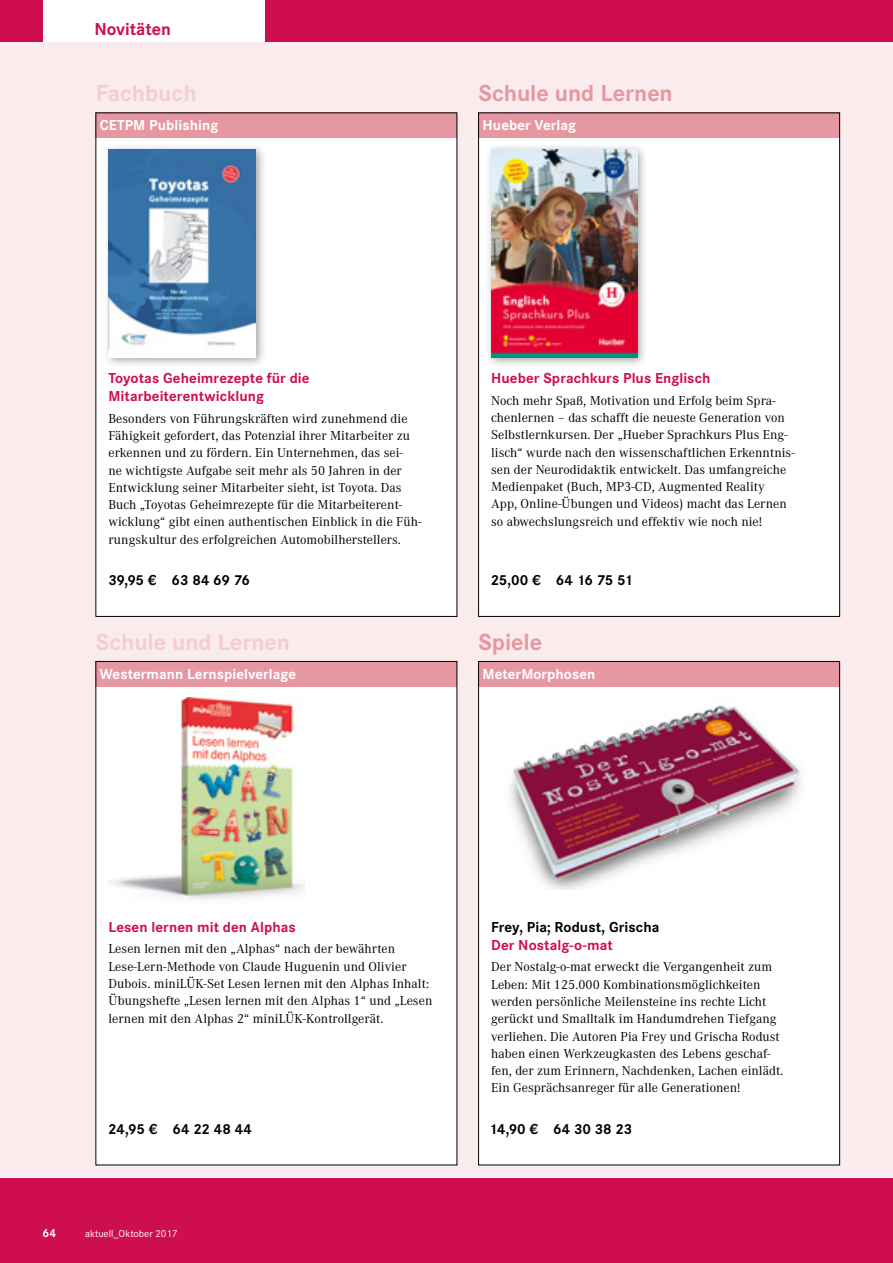
<style>
.page{position:relative;width:893px;height:1263px;background:#fff}
.page>*{position:absolute;margin:0;border:0;box-sizing:border-box;transform-origin:0 0}
.t1{font:700 24px "Corporate S";color:#f3ced1}
.t2{font:700 24px "Corporate S";color:#e698a2}
.t3{font:700 18px "Corporate S";color:#cf0d51}
.t4{font:700 15px/18px "Corporate S";letter-spacing:.005em;color:#cf0d51}
.t5{font:700 15px "Corporate S";letter-spacing:.005em;color:#fff}
.t6{font:700 15px "Corporate S";color:#000}
.t7{font:700 15px "Corporate S";letter-spacing:-.025em;color:#000}
.t8{font:700 15px "Corporate S";letter-spacing:-.02em;color:#000}
.t9{font:13.5px/17.2px "Corporate A";letter-spacing:.005em;color:#000}
.t10{font:700 12px "Corporate S";color:#fff}
.t11{font:10.5px "Corporate S";color:#fff}
</style>
<div class="page">
<div style="left:0;top:1178px;width:893px;height:85px;background:#cf0d51"></div>
<div style="left:0;top:0;width:43px;height:43px;background:#cf0d51"></div>
<div style="left:266px;top:0;width:627px;height:43px;background:#cf0d51"></div>
<div style="left:0;top:43px;width:893px;height:1134px;background:#faeced"></div>
<div style="left:479px;top:661px;width:361px;height:504px;background:#fff"></div>
<div style="left:478px;top:661px;width:362px;height:26px;background:#e698a2"></div>
<img style="left:510px;top:705px;width:293px;height:184px">
<div style="left:96px;top:661px;width:361px;height:504px;background:#fff"></div>
<div style="left:96px;top:661px;width:361px;height:26px;background:#e698a2"></div>
<img style="left:110px;top:698px;width:195px;height:202px">
<div style="left:479px;top:113px;width:361px;height:503px;background:#fff"></div>
<div style="left:478px;top:113px;width:362px;height:25px;background:#e698a2"></div>
<div style="left:486px;top:144px;width:162px;height:224px;background:#000;opacity:.35"></div>
<img style="left:491px;top:149px;width:146px;height:208px">
<div style="left:96px;top:113px;width:361px;height:503px;background:#fff"></div>
<div style="left:96px;top:113px;width:361px;height:25px;background:#e698a2"></div>
<div style="left:104px;top:144px;width:163px;height:224px;background:#000;opacity:.35"></div>
<img style="left:108px;top:149px;width:147px;height:208px">
<h2 class="t3" style="left:94px;top:19px;width:78px">Novitäten</h2>
<h1 class="t1" style="left:96px;top:79px;width:102px">Fachbuch</h1>
<p class="t5" style="left:100px;top:116px;width:120px">CETPM Publishing</p>
<h1 class="t2" style="left:478px;top:79px;width:196px">Schule und Lernen</h1>
<p class="t5" style="left:483px;top:116px;width:95px">Hueber Verlag</p>
<p class="t4" style="left:108px;top:370px;width:203px">Toyotas Geheimrezepte für die<br>Mitarbeiterentwicklung</p>
<p class="t9" style="left:108px;top:410px;width:315px">Besonders von Führungskräften wird zunehmend die Fähigkeit gefordert, das Potenzial ihrer Mitarbeiter zu erkennen und zu fördern. Ein Unternehmen, das sei-<br>ne wichtigste Aufgabe seit mehr als 50 Jahren in der Entwicklung seiner Mitarbeiter sieht, ist Toyota. Das Buch „Toyotas Geheimrezepte für die Mitarbeiterent&shy;wicklung“ gibt einen authentischen Einblick in die Füh&shy;rungskultur des erfolgreichen Automobilherstellers.</p>
<p class="t8" style="left:108px;top:572px;width:143px">39,95 € 63 84 69 76</p>
<h1 class="t1" style="left:96px;top:628px;width:196px">Schule und Lernen</h1>
<p class="t5" style="left:100px;top:665px;width:198px">Westermann Lernspielverlage</p>
<p class="t4" style="left:491px;top:370px;width:221px">Hueber Sprachkurs Plus Englisch</p>
<p class="t9" style="left:491px;top:392px;width:305px">Noch mehr Spaß, Motivation und Erfolg beim Spra&shy;chenlernen – das schafft die neueste Generation von Selbstlernkursen. Der „Hueber Sprachkurs Plus Eng&shy;lisch“ wurde nach den wissenschaftlichen Erkenntnis&shy;sen der Neurodidaktik entwickelt. Das umfangreiche Medienpaket (Buch, MP3-CD, Augmented Reality<br>App, Online-Übungen und Videos) macht das Lernen so abwechslungsreich und effektiv wie noch nie!</p>
<p class="t7" style="left:491px;top:572px;width:144px">25,00 € 64 16 75 51</p>
<h1 class="t2" style="left:478px;top:628px;width:65px">Spiele</h1>
<p class="t5" style="left:483px;top:665px;width:114px">MeterMorphosen</p>
<p class="t4" style="left:108px;top:918px;width:189px">Lesen lernen mit den Alphas</p>
<p class="t9" style="left:108px;top:941px;width:325px">Lesen lernen mit den „Alphas“ nach der bewährten Lese-Lern-Methode von Claude Huguenin und Olivier Dubois. miniLÜK-Set Lesen lernen mit den Alphas Inhalt:<br>Übungshefte „Lesen lernen mit den Alphas 1“ und „Lesen lernen mit den Alphas 2“ miniLÜK-Kontrollgerät.</p>
<p class="t6" style="left:108px;top:1120px;width:146px">24,95 € 64 22 48 44</p>
<p class="t10" style="left:43px;top:1226px;width:15px">64</p>
<p class="t11" style="left:85px;top:1227px;width:94px">aktuell_Oktober 2017</p>
<p class="t6" style="left:491px;top:918px;width:170px">Frey, Pia; Rodust, Grischa</p>
<p class="t4" style="left:491px;top:936px;width:123px">Der Nostalg-o-mat</p>
<p class="t9" style="left:491px;top:959px;width:294px">Der Nostalg-o-mat erweckt die Vergangenheit zum Leben: Mit 125.000 Kombinationsmöglichkeiten werden persönliche Meilensteine ins rechte Licht gerückt und Smalltalk im Handumdrehen Tiefgang verliehen. Die Autoren Pia Frey und Grischa Rodust haben einen Werkzeugkasten des Lebens geschaf&shy;fen, der zum Erinnern, Nachdenken, Lachen einlädt.<br>Ein Gesprächsanreger für alle Generationen!</p>
<p class="t6" style="left:489px;top:1120px;width:145px">14,90 € 64 30 38 23</p>
</div>
